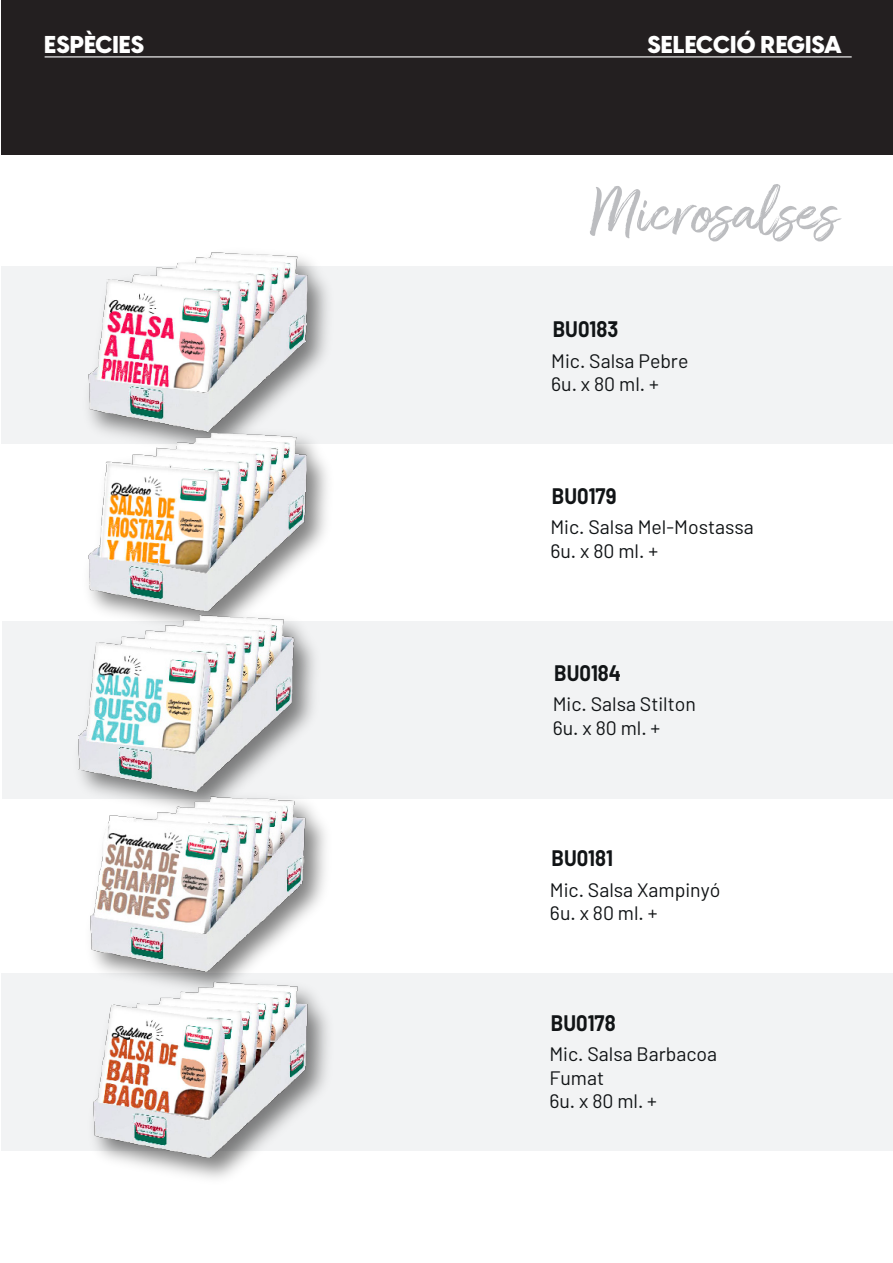
<style>
.page{position:relative;width:893px;height:1263px;background:#fff}
.page>*{position:absolute;margin:0;border:0;box-sizing:border-box;transform-origin:0 0}
.t1{font:64.5px "Amithen";color:#bcbdc0}
.t2{font:800 24px "Visby CF";color:#fff}
.t3{font:700 22.5px "Barlow";color:#111416;scale:.9 1}
.t4{font:19.5px/23.4px "Barlow";color:#111416}
</style>
<div class="page">
<div style="left:1px;top:267px;width:892px;height:177px;background:#f2f3f4"></div>
<div style="left:1px;top:0;width:892px;height:154px;background:#231f20"></div>
<hr style="left:45px;top:56px;width:807px;height:1px;background:#fff">
<div style="left:2px;top:621px;width:891px;height:177px;background:#f2f3f4"></div>
<div style="left:2px;top:974px;width:891px;height:177px;background:#f2f3f4"></div>
<img style="left:78px;top:250px;width:236px;height:172px">
<img style="left:88px;top:422px;width:239px;height:125px">
<img style="left:88px;top:423px;width:226px;height:182px">
<img style="left:76px;top:606px;width:225px;height:179px">
<img style="left:78px;top:785px;width:261px;height:189px">
<img style="left:80px;top:786px;width:232px;height:188px">
<img style="left:81px;top:972px;width:258px;height:206px">
<img style="left:83px;top:973px;width:231px;height:191px">
<p class="t2" style="left:44px;top:25px;width:101px">ESPÈCIES</p>
<p class="t2" style="left:647px;top:25px;width:196px">SELECCIÓ REGISA</p>
<h1 class="t1" style="left:590px;top:173px;width:249px">Microsalses</h1>
<p class="t3" style="left:553px;top:315px;width:74px">BU0183</p>
<p class="t4" style="left:551px;top:348px;width:139px">Mic. Salsa Pebre<br>6u. x 80 ml. +</p>
<p class="t3" style="left:552px;top:481px;width:73px">BU0179</p>
<p class="t4" style="left:550px;top:515px;width:205px">Mic. Salsa Mel-Mostassa<br>6u. x 80 ml. +</p>
<p class="t3" style="left:554px;top:658px;width:76px">BU0184</p>
<p class="t4" style="left:553px;top:692px;width:145px">Mic. Salsa Stilton<br>6u. x 80 ml. +</p>
<p class="t3" style="left:551px;top:844px;width:70px">BU0181</p>
<p class="t4" style="left:550px;top:878px;width:172px">Mic. Salsa Xampinyó<br>6u. x 80 ml. +</p>
<p class="t3" style="left:551px;top:1009px;width:73px">BU0178</p>
<p class="t4" style="left:549px;top:1042px;width:169px">Mic. Salsa Barbacoa<br>Fumat<br>6u. x 80 ml. +</p>
</div>
